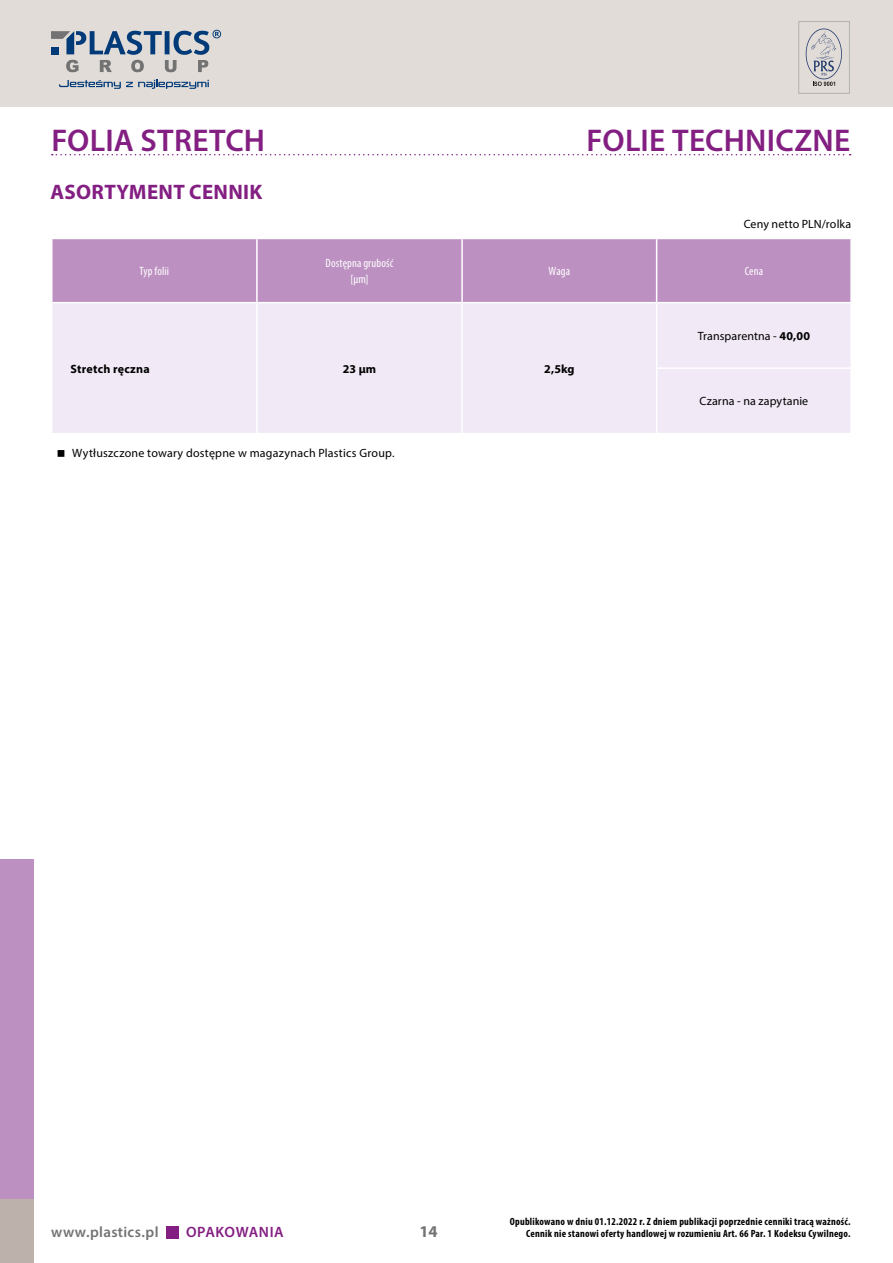
<style>
.page{position:relative;width:893px;height:1263px;background:#fff}
.page>*{position:absolute;margin:0;border:0;box-sizing:border-box;transform-origin:0 0}
.t1{font:600 31.5px "Myriad Pro";letter-spacing:.01em;color:#831f82}
.t2{font:700 21px "Myriad Pro";letter-spacing:.015em;color:#831f82}
.t3{font:700 16.5px "Myriad Pro";color:#747373}
.t4{font:600 15px "Myriad Pro";letter-spacing:.025em;color:#747373}
.t5{font:600 15px "Myriad Pro";letter-spacing:.035em;color:#831f82}
.t6{font:12px "Myriad Pro";letter-spacing:.015em;color:#000}
.t7{font:condensed 12px/16.5px "Myriad Pro";letter-spacing:.01em;color:#fff;text-align:center}
.t8{font:700 12px "Myriad Pro";letter-spacing:.02em;color:#000}
.t9{font:700 condensed 10.5px/12px "Myriad Pro";letter-spacing:.02em;color:#000;text-align:right}
.s1{font-weight:700}
</style>
<div class="page">
<div style="left:0;top:0;width:893px;height:106px;background:#e1dcd7"></div>
<svg style="left:51px;top:30px;width:170px;height:42px"></svg>
<svg style="left:59px;top:80px;width:150px;height:9px"></svg>
<div style="left:166px;top:1226px;width:12px;height:13px;background:#831f82"></div>
<div style="left:0;top:859px;width:34px;height:340px;background:#bc90c1"></div>
<div style="left:0;top:1199px;width:34px;height:64px;background:#bcb1ab"></div>
<svg style="left:806px;top:29px;width:36px;height:57px"></svg>
<div style="left:799px;top:21px;width:51px;height:73px;border:1px solid #b3b2b2"></div>
<svg style="left:52px;top:154px;width:799px;height:1px"></svg>
<div style="left:53px;top:239px;width:797px;height:63px;background:#bc90c1"></div>
<div style="left:53px;top:303px;width:797px;height:130px;background:#f1e9f5"></div>
<hr style="left:256px;top:239px;width:2px;height:63px;background:#fff">
<hr style="left:461px;top:239px;width:2px;height:63px;background:#fff">
<hr style="left:656px;top:239px;width:1px;height:63px;background:#fff">
<hr style="left:461px;top:303px;width:2px;height:65px;background:#fff">
<hr style="left:656px;top:303px;width:1px;height:64px;background:#fff">
<hr style="left:461px;top:368px;width:2px;height:65px;background:#fff">
<hr style="left:656px;top:369px;width:1px;height:64px;background:#fff">
<hr style="left:656px;top:367px;width:196px;height:2px;background:#fff">
<hr style="left:256px;top:303px;width:2px;height:65px;background:#fff">
<hr style="left:256px;top:368px;width:2px;height:65px;background:#fff">
<h1 class="t1" style="left:51px;top:121px;width:215px">FOLIA STRETCH</h1>
<h1 class="t1" style="left:586px;top:121px;width:265px">FOLIE TECHNICZNE</h1>
<h2 class="t2" style="left:51px;top:178px;width:213px">ASORTYMENT CENNIK</h2>
<p class="t6" style="left:744px;top:217px;width:109px">Ceny netto PLN/rolka</p>
<p class="t7" style="left:140px;top:263px;width:31px">Typ folii</p>
<p class="t7" style="left:326px;top:254px;width:69px">Dostępna grubość [µm]</p>
<p class="t7" style="left:549px;top:263px;width:23px">Waga</p>
<p class="t7" style="left:745px;top:263px;width:20px">Cena</p>
<p class="t8" style="left:71px;top:361px;width:81px">Stretch ręczna</p>
<p class="t8" style="left:343px;top:361px;width:35px">23 µm</p>
<p class="t8" style="left:544px;top:361px;width:32px">2,5kg</p>
<p class="t6" style="left:72px;top:445px;width:324px">Wytłuszczone towary dostępne w magazynach Plastics Group.</p>
<p class="t6" style="left:698px;top:328px;width:114px">Transparentna - <span class="s1">40,00</span></p>
<p class="t6" style="left:699px;top:394px;width:110px">Czarna - na zapytanie</p>
<h3 class="t4" style="left:51px;top:1223px;width:109px">www.plastics.pl</h3>
<h3 class="t5" style="left:186px;top:1223px;width:99px">OPAKOWANIA</h3>
<h3 class="t3" style="left:419px;top:1221px;width:20px">14</h3>
<p class="t9" style="left:510px;top:1216px;width:342px">Opublikowano w dniu 01.12.2022 r. Z dniem publikacji poprzednie cenniki tracą ważność.<br>Cennik nie stanowi oferty handlowej w rozumieniu Art. 66 Par. 1 Kodeksu Cywilnego.</p>
</div>
